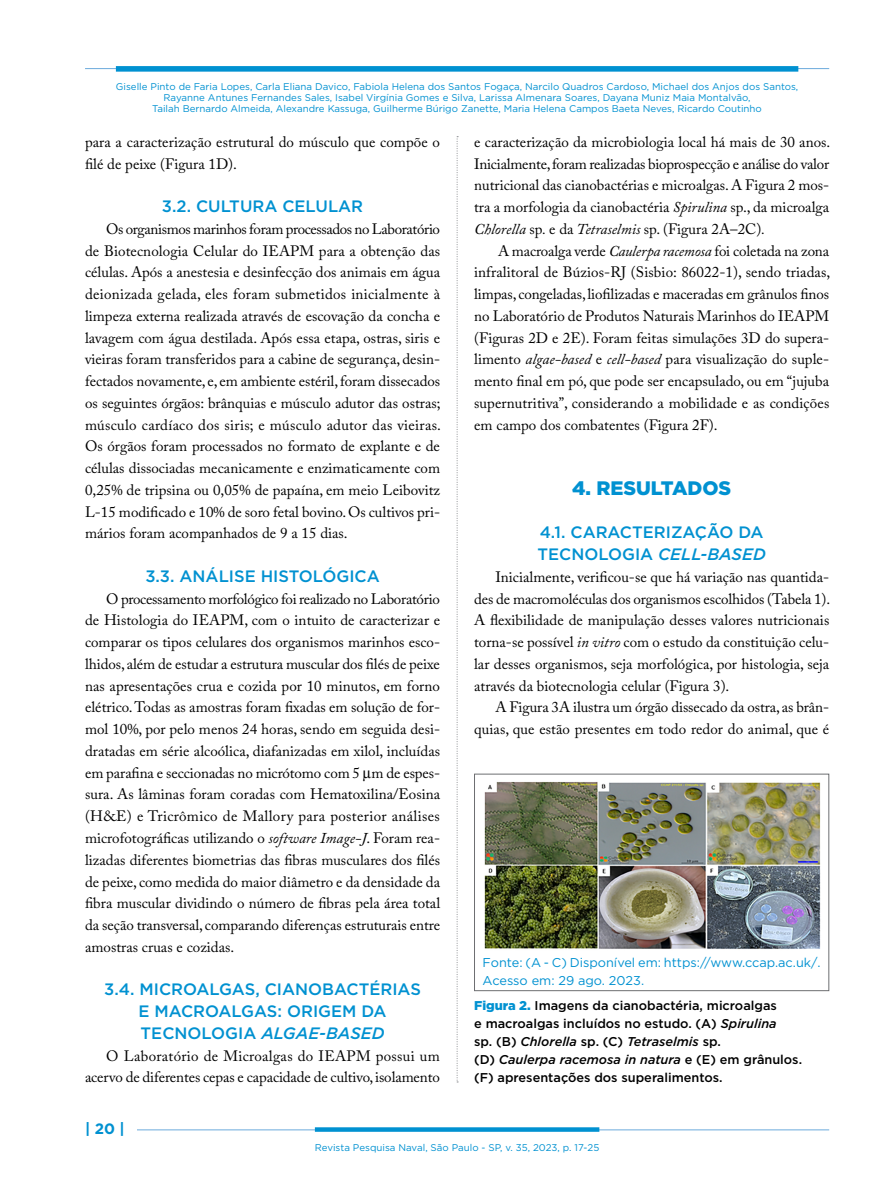
<style>
.page{position:relative;width:893px;height:1191px;background:#fff}
.page>*{position:absolute;margin:0;border:0;box-sizing:border-box;transform-origin:0 0}
.t1{font:900 19.5px "Gotham";color:#0091d1}
.t2{font:500 16.5px/21.8px "Gotham";color:#0091d1;text-align:center}
.t3{font:15px/21.8px "Adobe Caslon Pro";color:#000;text-align:justify}
.t4{font:700 15px "Gotham";color:#0091d1}
.t5{font:500 12.75px/18px "Gotham";color:#000}
.t6{font:12.75px/18px "Gotham";color:#0091d1}
.t7{font:9.75px/11.2px "Gotham";color:#0091d1;text-align:center}
.s1{font-style:italic}
.s2{font-weight:900;color:#0091d1}
</style>
<div class="page">
<hr style="left:87px;top:1129px;width:742px;height:1px;background:#6baadc">
<hr style="left:85px;top:68px;width:744px;height:1px;background:#6baadc">
<div style="left:116px;top:66px;width:682px;height:6px;background:#0091d1"></div>
<svg style="left:315px;top:1127px;width:284px;height:4px"></svg>
<div style="left:85px;top:1122px;width:51px;height:12px;background:#fff"></div>
<svg style="left:457px;top:136px;width:1px;height:946px"></svg>
<img style="left:484px;top:782px;width:337px;height:167px">
<div style="left:474px;top:773px;width:355px;height:218px;border:1px solid #6d6e71"></div>
<p class="t7" style="left:116px;top:80px;width:684px">Giselle Pinto de Faria Lopes, Carla Eliana Davico, Fabiola Helena dos Santos Fogaça, Narcilo Quadros Cardoso, Michael dos Anjos dos Santos,<br>Rayanne Antunes Fernandes Sales, Isabel Virgínia Gomes e Silva, Larissa Almenara Soares, Dayana Muniz Maia Montalvão,<br>Tailah Bernardo Almeida, Alexandre Kassuga, Guilherme Búrigo Zanette, Maria Helena Campos Baeta Neves, Ricardo Coutinho</p>
<p class="t3" style="left:85px;top:131px;width:356px">para a caracterização estrutural do músculo que compõe o filé de peixe (Figura 1D).</p>
<p class="t2" style="left:162px;top:195px;width:203px">3.2. CULTURA CELULAR</p>
<p class="t3" style="left:85px;top:218px;width:358px;text-indent:21px">Os organismos marinhos foram processados no Laboratório de Biotecnologia Celular do IEAPM para a obtenção das células. Após a anestesia e desinfecção dos animais em água deionizada gelada, eles foram submetidos inicialmente à limpeza externa realizada através de escovação da concha e lavagem com água destilada. Após essa etapa, ostras, siris e vieiras foram transferidos para a cabine de segurança, desin&shy;fectados novamente, e, em ambiente estéril, foram dissecados os seguintes órgãos: brânquias e músculo adutor das ostras; músculo cardíaco dos siris; e músculo adutor das vieiras.<br>Os órgãos foram processados no formato de explante e de células dissociadas mecanicamente e enzimaticamente com 0,25% de tripsina ou 0,05% de papaína, em meio Leibovitz L-15 modificado e 10% de soro fetal bovino. Os cultivos pri&shy;mários foram acompanhados de 9 a 15 dias.</p>
<p class="t2" style="left:145px;top:565px;width:236px">3.3. ANÁLISE HISTOLÓGICA</p>
<p class="t3" style="left:85px;top:587px;width:357px;text-indent:21px">O processamento morfológico foi realizado no Laboratório de Histologia do IEAPM, com o intuito de caracterizar e comparar os tipos celulares dos organismos marinhos esco&shy;lhidos, além de estudar a estrutura muscular dos filés de peixe nas apresentações crua e cozida por 10 minutos, em forno elétrico. Todas as amostras foram fixadas em solução de for&shy;mol 10%, por pelo menos 24 horas, sendo em seguida desi&shy;dratadas em série alcoólica, diafanizadas em xilol, incluídas em parafina e seccionadas no micrótomo com 5 m de espes&shy;sura. As lâminas foram coradas com Hematoxilina/Eosina (H&amp;E) e Tricrômico de Mallory para posterior análises microfotográficas utilizando o <span class="s1">software Image-J</span>. Foram rea&shy;lizadas diferentes biometrias das fibras musculares dos filés de peixe, como medida do maior diâmetro e da densidade da fibra muscular dividindo o número de fibras pela área total da seção transversal, comparando diferenças estruturais entre amostras cruas e cozidas.</p>
<p class="t2" style="left:104px;top:978px;width:318px">3.4. MICROALGAS, CIANOBACTÉRIAS<br>E MACROALGAS: ORIGEM DA<br>TECNOLOGIA <span class="s1">ALGAE-BASED</span></p>
<p class="t3" style="left:85px;top:1044px;width:356px;text-align:right">O Laboratório de Microalgas do IEAPM possui um acervo de diferentes cepas e capacidade de cultivo, isolamento</p>
<p class="t4" style="left:85px;top:1118px;width:41px">| 20 |</p>
<p class="t3" style="left:474px;top:131px;width:358px">e caracterização da microbiologia local há mais de 30 anos.<br>Inicialmente, foram realizadas bioprospecção e análise do valor nutricional das cianobactérias e microalgas. A Figura 2 mos&shy;tra a morfologia da cianobactéria <span class="s1">Spirulina</span> sp., da microalga <span class="s1">Chlorella</span> sp<span class="s1">.</span> e da <span class="s1">Tetraselmis</span> sp. (Figura 2A–2C)<span class="s1">.</span></p>
<p class="t3" style="left:474px;top:239px;width:358px;text-indent:24px">A macroalga verde <span class="s1">Caulerpa racemosa</span> foi coletada na zona infralitoral de Búzios-RJ (Sisbio: 86022-1), sendo triadas, limpas, congeladas, liofilizadas e maceradas em grânulos finos no Laboratório de Produtos Naturais Marinhos do IEAPM (Figuras 2D e 2E). Foram feitas simulações 3D do supera&shy;limento <span class="s1">algae-based</span> e <span class="s1">cell-based</span> para visualização do suple&shy;mento final em pó, que pode ser encapsulado, ou em “jujuba supernutritiva”, considerando a mobilidade e as condições em campo dos combatentes (Figura 2F).</p>
<h1 class="t1" style="left:572px;top:474px;width:161px">4. RESULTADOS</h1>
<p class="t2" style="left:537px;top:521px;width:230px;text-align:left">4.1. CARACTERIZAÇÃO DA<br>TECNOLOGIA <span class="s1">CELL-BASED</span></p>
<p class="t3" style="left:474px;top:566px;width:358px;text-indent:21px">Inicialmente, verificou-se que há variação nas quantida&shy;des de macromoléculas dos organismos escolhidos (Tabela 1).<br>A flexibilidade de manipulação desses valores nutricionais torna-se possível <span class="s1">in vitro</span> com o estudo da constituição celu&shy;lar desses organismos, seja morfológica, por histologia, seja através da biotecnologia celular (Figura 3).</p>
<p class="t3" style="left:474px;top:696px;width:357px;text-align:right">A Figura 3A ilustra um órgão dissecado da ostra, as brân&shy;quias, que estão presentes em todo redor do animal, que é</p>
<p class="t6" style="left:483px;top:953px;width:340px">Fonte: (A - C) Disponível em: https://www.ccap.ac.uk/.<br>Acesso em: 29 ago. 2023.</p>
<p class="t5" style="left:474px;top:996px;width:329px"><span class="s2">Figura 2.</span> Imagens da cianobactéria, microalgas<br>e macroalgas incluídos no estudo. (A) <span class="s1">Spirulina<br></span>sp. (B) <span class="s1">Chlorella</span> sp. (C) <span class="s1">Tetraselmis</span> sp.<br>(D) <span class="s1">Caulerpa racemosa in natura</span> e (E) em grânulos. (F) apresentações dos superalimentos.</p>
<p class="t7" style="left:315px;top:1142px;width:286px">Revista Pesquisa Naval, São Paulo - SP, v. 35, 2023, p. 17-25</p>
</div>
